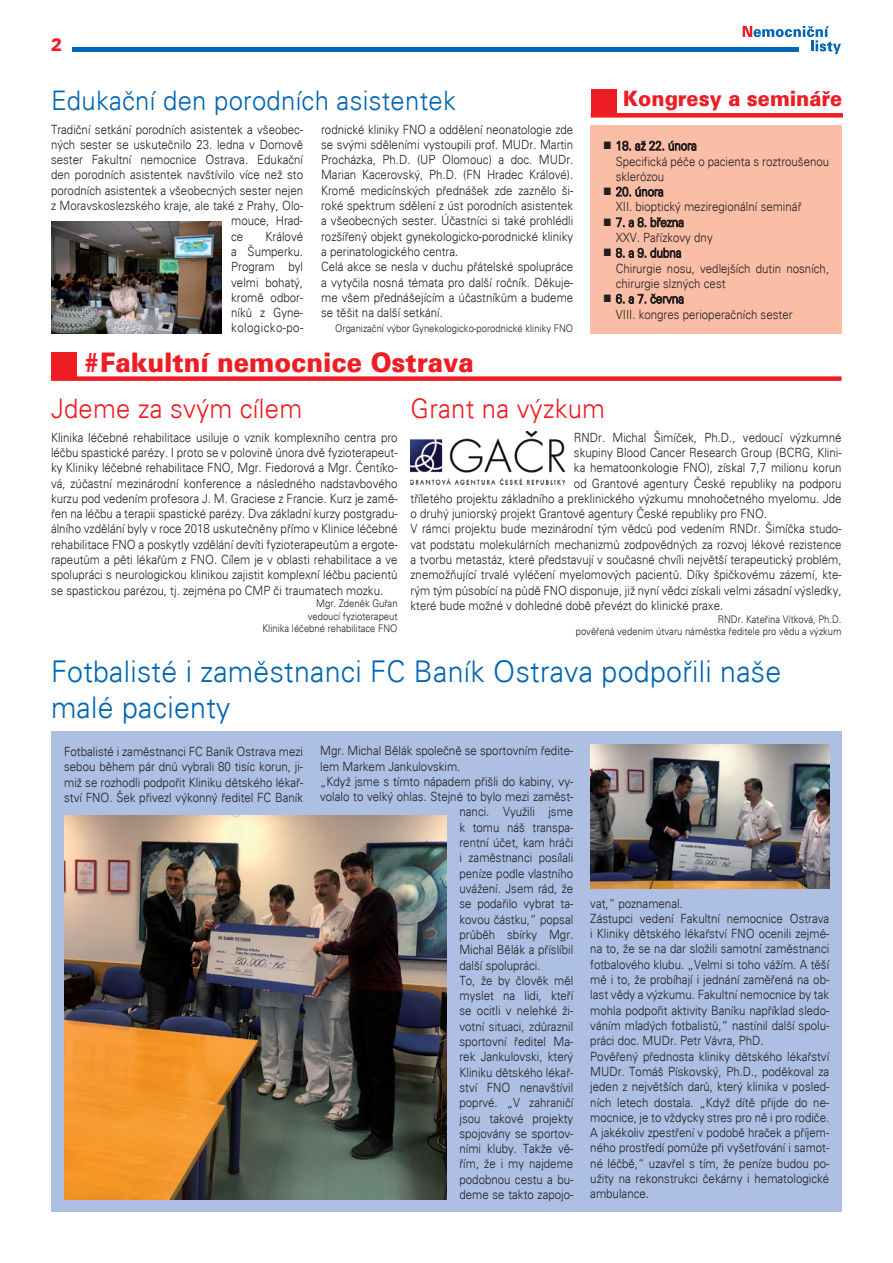
<style>
.page{position:relative;width:893px;height:1263px;background:#fff}
.page>*{position:absolute;margin:0;border:0;box-sizing:border-box;transform-origin:0 0}
.t1{font:30px/36px "USA Light";letter-spacing:.01em;color:#0166b3;scale:.95 1}
.t2{font:27px "USA Light";letter-spacing:.01em;color:#0166b3;scale:.95 1}
.t3{font:27px "USA Light";letter-spacing:.01em;color:#ee1d23;scale:.95 1}
.t4{font:27px "USA Black";color:#ee1d23;scale:.93 1}
.t5{font:21.3px "USA Black";color:#ee1d23;scale:.93 1}
.t6{font:18.15px "USA Black";color:#ee1d23;scale:.91 1}
.t7{font:12.75px/15.3px "USA Light";color:#231f20;scale:.9 1}
.t8{font:10.5px/12.6px "USA Light";color:#231f20;text-align:right;scale:.9 1}
</style>
<div class="page">
<hr style="left:72px;top:47px;width:727px;height:4px;background:#0166b3">
<svg style="left:743px;top:26px;width:98px;height:28px"></svg>
<div style="left:590px;top:125px;width:252px;height:209px;background:#fabda6"></div>
<div style="left:51px;top:731px;width:791px;height:481px;background:#adbfe2"></div>
<div style="left:51px;top:353px;width:26px;height:25px;background:#ee1d23"></div>
<div style="left:51px;top:376px;width:791px;height:5px;background:#ee1d23"></div>
<div style="left:591px;top:89px;width:25px;height:26px;background:#ee1d23"></div>
<div style="left:591px;top:113px;width:252px;height:5px;background:#ee1d23"></div>
<svg style="left:616px;top:140px;width:81px;height:11px"></svg>
<svg style="left:615px;top:186px;width:49px;height:11px"></svg>
<svg style="left:616px;top:217px;width:68px;height:11px"></svg>
<svg style="left:615px;top:247px;width:66px;height:11px"></svg>
<svg style="left:616px;top:293px;width:68px;height:11px"></svg>
<img style="left:411px;top:431px;width:153px;height:53px">
<img style="left:64px;top:815px;width:383px;height:385px">
<img style="left:590px;top:744px;width:239px;height:145px">
<img style="left:51px;top:222px;width:170px;height:112px">
<h3 class="t6" style="left:51px;top:34px;width:14px">2</h3>
<h2 class="t2" style="left:51px;top:85px;width:428px">Edukační den porodních asistentek</h2>
<p class="t7" style="left:51px;top:121px;width:282px">Tradiční setkání porodních asistentek a všeobec-</p>
<p class="t7" style="left:51px;top:137px;width:282px">ných sester se uskutečnilo 23. ledna v Domově</p>
<p class="t7" style="left:51px;top:152px;width:282px">sester Fakultní nemocnice Ostrava. Edukační</p>
<p class="t7" style="left:51px;top:167px;width:282px">den porodních asistentek navštívilo více než sto</p>
<p class="t7" style="left:51px;top:182px;width:282px">porodních asistentek a všeobecných sester nejen</p>
<p class="t7" style="left:51px;top:198px;width:282px">z Moravskoslezského kraje, ale také z Prahy, Olo-</p>
<p class="t7" style="left:231px;top:213px;width:81px">mouce, Hrad-</p>
<p class="t7" style="left:231px;top:228px;width:15px">ce</p>
<p class="t7" style="left:231px;top:228px;width:81px;text-align:justify;text-indent:34px">Králové a Šumperku.<br>Program byl velmi bohatý, kromě odbor&shy;níků z Gyne&shy;kologicko-po-</p>
<p class="t7" style="left:321px;top:121px;width:282px">rodnické kliniky FNO a oddělení neonatologie zde se svými sděleními vystoupili prof. MUDr. Martin Procházka, Ph.D. (UP Olomouc) a doc. MUDr.<br>Marian Kacerovský, Ph.D. (FN Hradec Králové).<br>Kromě medicínských přednášek zde zaznělo ši&shy;roké spektrum sdělení z úst porodních asistentek a všeobecných sester. Účastníci si také prohlédli rozšířený objekt gynekologicko-porodnické kliniky a perinatologického centra.<br>Celá akce se nesla v duchu přátelské spolupráce a vytyčila nosná témata pro další ročník. Děkuje&shy;me všem přednášejícím a účastníkům a budeme se těšit na další setkání.</p>
<p class="t8" style="left:335px;top:322px;width:266px">Organizační výbor Gynekologicko-porodnické kliniky FNO</p>
<h2 class="t4" style="left:83px;top:346px;width:421px">#Fakultní nemocnice Ostrava</h2>
<h3 class="t5" style="left:623px;top:86px;width:237px">Kongresy a semináře</h3>
<p class="t7" style="left:616px;top:138px;width:239px;text-indent:-13px">■ 18. až 22. února<br>Specifická péče o pacienta s roztroušenou sklerózou</p>
<p class="t7" style="left:616px;top:184px;width:208px;text-indent:-13px">■ 20. února<br>XII. bioptický meziregionální seminář</p>
<p class="t7" style="left:616px;top:214px;width:109px;text-indent:-13px">■ 7. a 8. března<br>XXV. Pařízkovy dny</p>
<p class="t7" style="left:616px;top:245px;width:239px;text-indent:-13px">■ 8. a 9. dubna<br>Chirurgie nosu, vedlejších dutin nosních, chirurgie slzných cest</p>
<p class="t7" style="left:616px;top:291px;width:198px;text-indent:-13px">■ 6. a 7. června<br>VIII. kongres perioperačních sester</p>
<h2 class="t3" style="left:411px;top:393px;width:206px">Grant na výzkum</h2>
<p class="t7" style="left:574px;top:429px;width:299px">RNDr. Michal Šimíček, Ph.D., vedoucí výzkumné</p>
<p class="t7" style="left:574px;top:445px;width:299px">skupiny Blood Cancer Research Group (BCRG, Klini-</p>
<p class="t7" style="left:574px;top:460px;width:299px">ka hematoonkologie FNO), získal 7,7 milionu korun</p>
<p class="t7" style="left:574px;top:475px;width:299px">od Grantové agentury České republiky na podporu</p>
<p class="t7" style="left:411px;top:490px;width:480px">tříletého projektu základního a preklinického výzkumu mnohočetného myelomu. Jde</p>
<p class="t7" style="left:411px;top:506px;width:398px">o druhý juniorský projekt Grantové agentury České republiky pro FNO.</p>
<p class="t7" style="left:411px;top:521px;width:480px">V rámci projektu bude mezinárodní tým vědců pod vedením RNDr. Šimíčka studo-</p>
<p class="t7" style="left:411px;top:536px;width:480px">vat podstatu molekulárních mechanizmů zodpovědných za rozvoj lékové rezistence</p>
<p class="t7" style="left:411px;top:552px;width:480px">a tvorbu metastáz, které představují v současné chvíli největší terapeutický problém,</p>
<p class="t7" style="left:411px;top:567px;width:480px">znemožňující trvalé vyléčení myelomových pacientů. Díky špičkovému zázemí, kte-</p>
<p class="t7" style="left:411px;top:582px;width:480px">rým tým působící na půdě FNO disponuje, již nyní vědci získali velmi zásadní výsledky,</p>
<p class="t7" style="left:411px;top:598px;width:349px">které bude možné v dohledné době převézt do klinické praxe.</p>
<p class="t8" style="left:576px;top:612px;width:297px">RNDr. Kateřina Vítková, Ph.D.<br>pověřená vedením útvaru náměstka ředitele pro vědu a výzkum</p>
<h1 class="t1" style="left:51px;top:653px;width:770px">Fotbalisté i zaměstnanci FC Baník Ostrava podpořili naše malé pacienty</h1>
<h2 class="t3" style="left:51px;top:393px;width:266px">Jdeme za svým cílem</h2>
<p class="t7" style="left:51px;top:429px;width:387px;text-align:justify">Klinika léčebné rehabilitace usiluje o vznik komplexního centra pro léčbu spastické parézy. I proto se v polovině února dvě fyzioterapeut&shy;ky Kliniky léčebné rehabilitace FNO, Mgr. Fiedorová a Mgr. Čentíko&shy;vá, zúčastní mezinárodní konference a následného nadstavbového kurzu pod vedením profesora J. M. Graciese z Francie. Kurz je zamě&shy;řen na léčbu a terapii spastické parézy. Dva základní kurzy postgradu&shy;álního vzdělání byly v roce 2018 uskutečněny přímo v Klinice léčebné rehabilitace FNO a poskytly vzdělání devíti fyzioterapeutům a ergote&shy;rapeutům a pěti lékařům z FNO. Cílem je v oblasti rehabilitace a ve spolupráci s neurologickou klinikou zajistit komplexní léčbu pacientů se spastickou parézou, tj. zejména po CMP či traumatech mozku.</p>
<p class="t8" style="left:262px;top:597px;width:152px">Mgr. Zdeněk Guřan<br>vedoucí fyzioterapeut<br>Klinika léčebné rehabilitace FNO</p>
<p class="t7" style="left:64px;top:744px;width:267px;text-align:justify">Fotbalisté i zaměstnanci FC Baník Ostrava mezi sebou během pár dnů vybrali 80 tisíc korun, ji&shy;miž se rozhodli podpořit Kliniku dětského lékař&shy;ství FNO. Šek přivezl výkonný ředitel FC Baník</p>
<p class="t7" style="left:320px;top:743px;width:283px">Mgr. Michal Bělák společně se sportovním ředite-</p>
<p class="t7" style="left:320px;top:758px;width:157px">lem Markem Jankulovskim.</p>
<p class="t7" style="left:320px;top:773px;width:283px">„Když jsme s tímto nápadem přišli do kabiny, vy-</p>
<p class="t7" style="left:320px;top:789px;width:283px">volalo to velký ohlas. Stejné to bylo mezi zaměst-</p>
<p class="t7" style="left:459px;top:804px;width:128px">nanci. Využili jsme</p>
<p class="t7" style="left:459px;top:819px;width:128px">k tomu náš transpa-</p>
<p class="t7" style="left:459px;top:835px;width:128px">rentní účet, kam hráči</p>
<p class="t7" style="left:459px;top:850px;width:128px">i zaměstnanci posílali</p>
<p class="t7" style="left:459px;top:865px;width:128px">peníze podle vlastního</p>
<p class="t7" style="left:459px;top:881px;width:128px">uvážení. Jsem rád, že</p>
<p class="t7" style="left:459px;top:896px;width:128px">se podařilo vybrat ta-</p>
<p class="t7" style="left:459px;top:911px;width:128px">kovou částku,“ popsal</p>
<p class="t7" style="left:459px;top:926px;width:128px">průběh sbírky Mgr.</p>
<p class="t7" style="left:459px;top:942px;width:128px">Michal Bělák a příslíbil</p>
<p class="t7" style="left:459px;top:957px;width:92px">další spolupráci.</p>
<p class="t7" style="left:459px;top:972px;width:128px">To, že by člověk měl</p>
<p class="t7" style="left:459px;top:988px;width:128px">myslet na lidi, kteří</p>
<p class="t7" style="left:459px;top:1003px;width:128px">se ocitli v nelehké ži-</p>
<p class="t7" style="left:459px;top:1018px;width:128px">votní situaci, zdůraznil</p>
<p class="t7" style="left:459px;top:1034px;width:128px">sportovní ředitel Ma-</p>
<p class="t7" style="left:459px;top:1049px;width:128px">rek Jankulovski, který</p>
<p class="t7" style="left:459px;top:1064px;width:128px">Kliniku dětského lékař-</p>
<p class="t7" style="left:459px;top:1079px;width:128px">ství FNO nenavštívil</p>
<p class="t7" style="left:459px;top:1095px;width:128px">poprvé. „V zahraničí</p>
<p class="t7" style="left:459px;top:1110px;width:128px">jsou takové projekty</p>
<p class="t7" style="left:459px;top:1125px;width:128px">spojovány se sportov-</p>
<p class="t7" style="left:459px;top:1141px;width:128px">ními kluby. Takže vě-</p>
<p class="t7" style="left:459px;top:1156px;width:128px">řím, že i my najdeme</p>
<p class="t7" style="left:459px;top:1171px;width:128px">podobnou cestu a bu-</p>
<p class="t7" style="left:459px;top:1187px;width:128px">deme se takto zapojo-</p>
<p class="t7" style="left:590px;top:895px;width:267px">vat,“ poznamenal.<br>Zástupci vedení Fakultní nemocnice Ostrava i Kliniky dětského lékařství FNO ocenili zejmé&shy;na to, že se na dar složili samotní zaměstnanci fotbalového klubu. „Velmi si toho vážím. A těší mě i to, že probíhají i jednání zaměřená na ob&shy;last vědy a výzkumu. Fakultní nemocnice by tak mohla podpořit aktivity Baníku například sledo&shy;váním mladých fotbalistů,“ nastínil další spolu&shy;práci doc. MUDr. Petr Vávra, PhD.<br>Pověřený přednosta kliniky dětského lékařství MUDr. Tomáš Pískovský, Ph.D., poděkoval za jeden z největších darů, který klinika v posled&shy;ních letech dostala. „Když dítě přijde do ne&shy;mocnice, je to vždycky stres pro ně i pro rodiče.<br>A jakékoliv zpestření v podobě hraček a příjem&shy;ného prostředí pomůže při vyšetřování i samot&shy;né léčbě,“ uzavřel s tím, že peníze budou po&shy;užity na rekonstrukci čekárny i hematologické ambulance.</p>
</div>
